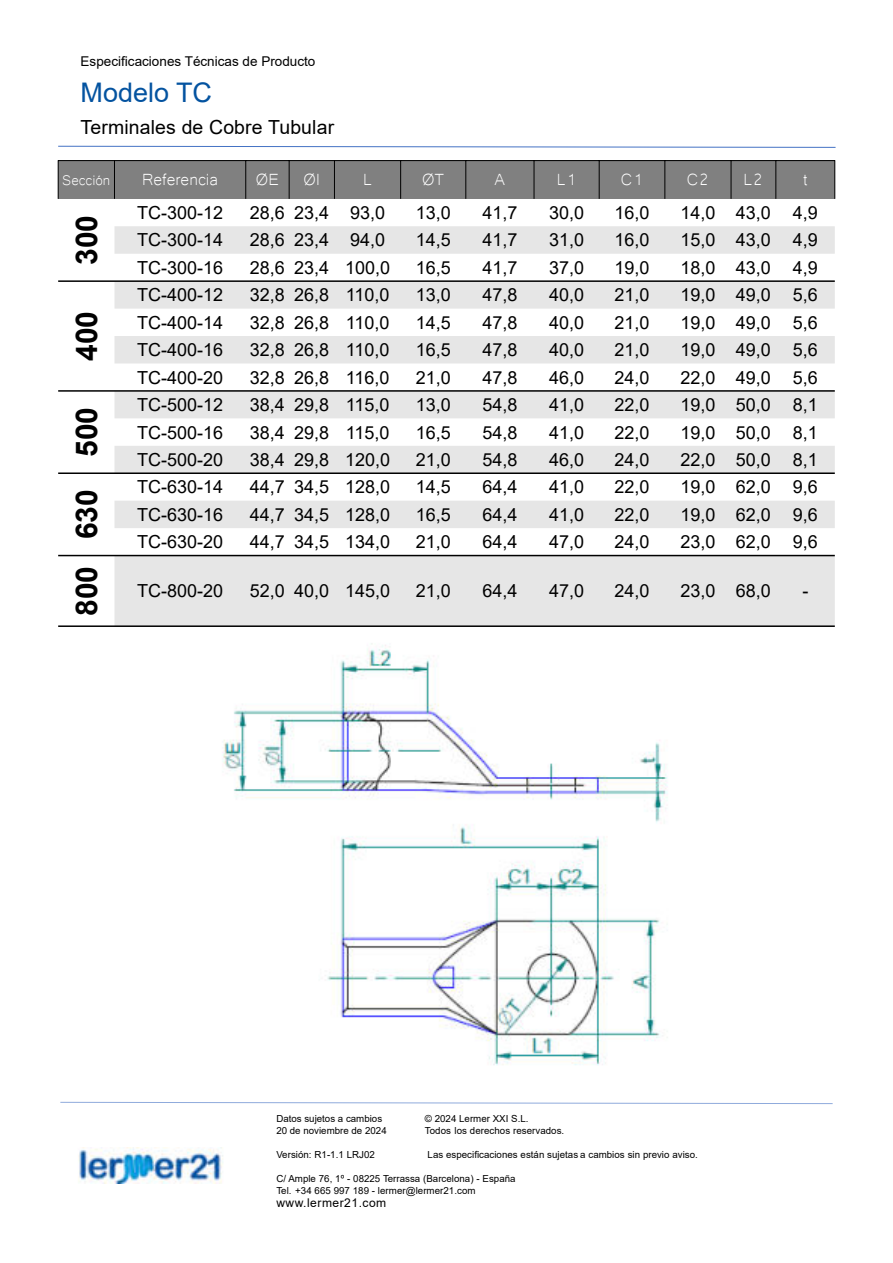
<style>
.page{position:relative;width:893px;height:1263px;background:#fff}
.page>*{position:absolute;margin:0;border:0;box-sizing:border-box;transform-origin:0 0}
.t1{font:700 30px "Arial";color:#000}
.t2{font:27px "Arial";color:#0453a0}
.t3{font:21px "Microsoft Yi Baiti";color:#fff}
.t4{font:19.5px "Arial";letter-spacing:.01em;color:#000}
.t5{font:18px "Arial";color:#000}
.t6{font:18px "Microsoft Yi Baiti";color:#fff}
.t7{font:13.5px "Arial";color:#000}
.t8{font:12px "Arial";letter-spacing:.04em;color:#000}
.t9{font:9.75px/11.4px "Arial";color:#000}
</style>
<div class="page">
<div style="left:58px;top:161px;width:777px;height:38px;background:#808080"></div>
<svg style="left:114px;top:226px;width:721px;height:399px;fill:#e6e6e6"></svg>
<hr style="left:58px;top:160px;width:1px;height:39px;background:#000">
<hr style="left:834px;top:160px;width:1px;height:39px;background:#000">
<hr style="left:114px;top:161px;width:1px;height:38px;background:#000">
<hr style="left:245px;top:161px;width:1px;height:38px;background:#000">
<hr style="left:289px;top:161px;width:1px;height:38px;background:#000">
<hr style="left:334px;top:161px;width:1px;height:38px;background:#000">
<hr style="left:400px;top:161px;width:1px;height:38px;background:#000">
<hr style="left:465px;top:161px;width:1px;height:38px;background:#000">
<hr style="left:534px;top:161px;width:1px;height:38px;background:#000">
<hr style="left:599px;top:161px;width:1px;height:38px;background:#000">
<hr style="left:664px;top:161px;width:1px;height:38px;background:#000">
<hr style="left:731px;top:161px;width:1px;height:38px;background:#000">
<hr style="left:775px;top:161px;width:1px;height:38px;background:#000">
<hr style="left:58px;top:160px;width:777px;height:1px;background:#000">
<hr style="left:58px;top:280px;width:777px;height:2px;background:#000">
<hr style="left:58px;top:390px;width:777px;height:2px;background:#000">
<hr style="left:58px;top:472px;width:777px;height:2px;background:#000">
<hr style="left:58px;top:555px;width:777px;height:1px;background:#000">
<hr style="left:58px;top:625px;width:777px;height:2px;background:#000">
<img style="left:222px;top:643px;width:446px;height:422px">
<svg style="left:58px;top:145px;width:778px;height:3px"></svg>
<svg style="left:60px;top:1101px;width:773px;height:3px"></svg>
<img style="left:78px;top:1148px;width:145px;height:35px">
<p class="t7" style="left:81px;top:52px;width:236px">Especificaciones Técnicas de Producto</p>
<h2 class="t2" style="left:81px;top:74px;width:133px">Modelo TC</h2>
<p class="t4" style="left:81px;top:113px;width:255px">Terminales de Cobre Tubular</p>
<p class="t6" style="left:62px;top:169px;width:50px">Sección</p>
<p class="t3" style="left:142px;top:167px;width:78px">Referencia</p>
<p class="t3" style="left:256px;top:167px;width:66px">ØE ØI</p>
<p class="t3" style="left:363px;top:167px;width:10px">L</p>
<p class="t3" style="left:422px;top:167px;width:24px">ØT</p>
<p class="t3" style="left:495px;top:167px;width:12px">A</p>
<p class="t3" style="left:557px;top:167px;width:21px">L1</p>
<p class="t3" style="left:621px;top:167px;width:24px">C1</p>
<p class="t3" style="left:687px;top:167px;width:24px">C2</p>
<p class="t3" style="left:744px;top:167px;width:21px">L2</p>
<p class="t3" style="left:803px;top:167px;width:6px">t</p>
<h1 class="t1" style="left:65px;top:265px;width:52px;rotate:-90deg">300</h1>
<p class="t5" style="left:137px;top:200px;width:88px">TC-300-12</p>
<p class="t5" style="left:250px;top:200px;width:137px">28,6 23,4 93,0</p>
<p class="t5" style="left:416px;top:200px;width:37px">13,0</p>
<p class="t5" style="left:482px;top:200px;width:37px">41,7</p>
<p class="t5" style="left:549px;top:200px;width:37px">30,0</p>
<p class="t5" style="left:615px;top:200px;width:37px">16,0</p>
<p class="t5" style="left:680px;top:200px;width:139px">14,0 43,0 4,9</p>
<p class="t5" style="left:137px;top:228px;width:88px">TC-300-14</p>
<p class="t5" style="left:250px;top:228px;width:137px">28,6 23,4 94,0</p>
<p class="t5" style="left:416px;top:228px;width:37px">14,5</p>
<p class="t5" style="left:482px;top:228px;width:37px">41,7</p>
<p class="t5" style="left:549px;top:228px;width:37px">31,0</p>
<p class="t5" style="left:615px;top:228px;width:37px">16,0</p>
<p class="t5" style="left:680px;top:228px;width:139px">15,0 43,0 4,9</p>
<p class="t5" style="left:137px;top:255px;width:88px">TC-300-16</p>
<p class="t5" style="left:250px;top:255px;width:142px">28,6 23,4 100,0</p>
<p class="t5" style="left:416px;top:255px;width:37px">16,5</p>
<p class="t5" style="left:482px;top:255px;width:37px">41,7</p>
<p class="t5" style="left:549px;top:255px;width:37px">37,0</p>
<p class="t5" style="left:615px;top:255px;width:37px">19,0</p>
<p class="t5" style="left:680px;top:255px;width:139px">18,0 43,0 4,9</p>
<h1 class="t1" style="left:65px;top:361px;width:52px;rotate:-90deg">400</h1>
<h1 class="t1" style="left:65px;top:457px;width:52px;rotate:-90deg">500</h1>
<h1 class="t1" style="left:65px;top:539px;width:52px;rotate:-90deg">630</h1>
<h1 class="t1" style="left:65px;top:616px;width:52px;rotate:-90deg">800</h1>
<p class="t5" style="left:137px;top:283px;width:88px">TC-400-12</p>
<p class="t5" style="left:250px;top:283px;width:141px">32,8 26,8 110,0</p>
<p class="t5" style="left:416px;top:283px;width:37px">13,0</p>
<p class="t5" style="left:482px;top:283px;width:37px">47,8</p>
<p class="t5" style="left:549px;top:283px;width:37px">40,0</p>
<p class="t5" style="left:615px;top:283px;width:37px">21,0</p>
<p class="t5" style="left:680px;top:283px;width:139px">19,0 49,0 5,6</p>
<p class="t5" style="left:137px;top:310px;width:88px">TC-400-14</p>
<p class="t5" style="left:250px;top:310px;width:141px">32,8 26,8 110,0</p>
<p class="t5" style="left:416px;top:310px;width:37px">14,5</p>
<p class="t5" style="left:482px;top:310px;width:37px">47,8</p>
<p class="t5" style="left:549px;top:310px;width:37px">40,0</p>
<p class="t5" style="left:615px;top:310px;width:37px">21,0</p>
<p class="t5" style="left:680px;top:310px;width:139px">19,0 49,0 5,6</p>
<p class="t5" style="left:137px;top:337px;width:88px">TC-400-16</p>
<p class="t5" style="left:250px;top:337px;width:141px">32,8 26,8 110,0</p>
<p class="t5" style="left:416px;top:337px;width:37px">16,5</p>
<p class="t5" style="left:482px;top:337px;width:37px">47,8</p>
<p class="t5" style="left:549px;top:337px;width:37px">40,0</p>
<p class="t5" style="left:615px;top:337px;width:37px">21,0</p>
<p class="t5" style="left:680px;top:337px;width:139px">19,0 49,0 5,6</p>
<p class="t5" style="left:137px;top:365px;width:88px">TC-400-20</p>
<p class="t5" style="left:250px;top:365px;width:141px">32,8 26,8 116,0</p>
<p class="t5" style="left:416px;top:365px;width:37px">21,0</p>
<p class="t5" style="left:482px;top:365px;width:37px">47,8</p>
<p class="t5" style="left:549px;top:365px;width:37px">46,0</p>
<p class="t5" style="left:615px;top:365px;width:37px">24,0</p>
<p class="t5" style="left:680px;top:365px;width:139px">22,0 49,0 5,6</p>
<p class="t5" style="left:137px;top:392px;width:88px">TC-500-12</p>
<p class="t5" style="left:250px;top:392px;width:141px">38,4 29,8 115,0</p>
<p class="t5" style="left:416px;top:392px;width:37px">13,0</p>
<p class="t5" style="left:482px;top:392px;width:37px">54,8</p>
<p class="t5" style="left:549px;top:392px;width:37px">41,0</p>
<p class="t5" style="left:615px;top:392px;width:37px">22,0</p>
<p class="t5" style="left:680px;top:392px;width:139px">19,0 50,0 8,1</p>
<p class="t5" style="left:137px;top:420px;width:88px">TC-500-16</p>
<p class="t5" style="left:250px;top:420px;width:141px">38,4 29,8 115,0</p>
<p class="t5" style="left:416px;top:420px;width:37px">16,5</p>
<p class="t5" style="left:482px;top:420px;width:37px">54,8</p>
<p class="t5" style="left:549px;top:420px;width:37px">41,0</p>
<p class="t5" style="left:615px;top:420px;width:37px">22,0</p>
<p class="t5" style="left:680px;top:420px;width:139px">19,0 50,0 8,1</p>
<p class="t5" style="left:137px;top:447px;width:88px">TC-500-20</p>
<p class="t5" style="left:250px;top:447px;width:142px">38,4 29,8 120,0</p>
<p class="t5" style="left:416px;top:447px;width:37px">21,0</p>
<p class="t5" style="left:482px;top:447px;width:37px">54,8</p>
<p class="t5" style="left:549px;top:447px;width:37px">46,0</p>
<p class="t5" style="left:615px;top:447px;width:37px">24,0</p>
<p class="t5" style="left:680px;top:447px;width:139px">22,0 50,0 8,1</p>
<p class="t5" style="left:137px;top:475px;width:88px">TC-630-14</p>
<p class="t5" style="left:250px;top:475px;width:142px">44,7 34,5 128,0</p>
<p class="t5" style="left:416px;top:475px;width:37px">14,5</p>
<p class="t5" style="left:482px;top:475px;width:37px">64,4</p>
<p class="t5" style="left:549px;top:475px;width:37px">41,0</p>
<p class="t5" style="left:615px;top:475px;width:37px">22,0</p>
<p class="t5" style="left:680px;top:475px;width:139px">19,0 62,0 9,6</p>
<p class="t5" style="left:137px;top:502px;width:88px">TC-630-16</p>
<p class="t5" style="left:250px;top:502px;width:142px">44,7 34,5 128,0</p>
<p class="t5" style="left:416px;top:502px;width:37px">16,5</p>
<p class="t5" style="left:482px;top:502px;width:37px">64,4</p>
<p class="t5" style="left:549px;top:502px;width:37px">41,0</p>
<p class="t5" style="left:615px;top:502px;width:37px">22,0</p>
<p class="t5" style="left:680px;top:502px;width:139px">19,0 62,0 9,6</p>
<p class="t5" style="left:137px;top:530px;width:88px">TC-630-20</p>
<p class="t5" style="left:250px;top:530px;width:142px">44,7 34,5 134,0</p>
<p class="t5" style="left:416px;top:530px;width:37px">21,0</p>
<p class="t5" style="left:482px;top:530px;width:37px">64,4</p>
<p class="t5" style="left:549px;top:530px;width:37px">47,0</p>
<p class="t5" style="left:615px;top:530px;width:37px">24,0</p>
<p class="t5" style="left:680px;top:530px;width:139px">23,0 62,0 9,6</p>
<p class="t5" style="left:137px;top:579px;width:88px">TC-800-20</p>
<p class="t5" style="left:250px;top:579px;width:142px">52,0 40,0 145,0</p>
<p class="t5" style="left:416px;top:579px;width:37px">21,0</p>
<p class="t5" style="left:482px;top:579px;width:37px">64,4</p>
<p class="t5" style="left:549px;top:579px;width:37px">47,0</p>
<p class="t5" style="left:615px;top:579px;width:37px">24,0</p>
<p class="t5" style="left:680px;top:579px;width:92px">23,0 68,0</p>
<p class="t5" style="left:802px;top:579px;width:7px">-</p>
<p class="t9" style="left:276px;top:1113px;width:107px">Datos sujetos a cambios</p>
<p class="t9" style="left:425px;top:1113px;width:105px">© 2024 Lermer XXI S.L.</p>
<p class="t9" style="left:276px;top:1125px;width:112px">20 de noviembre de 2024</p>
<p class="t9" style="left:425px;top:1125px;width:141px">Todos los derechos reservados.</p>
<p class="t9" style="left:276px;top:1149px;width:100px">Versión: R1-1.1 LRJ02</p>
<p class="t9" style="left:428px;top:1149px;width:272px">Las especificaciones están sujetas a cambios sin previo aviso.</p>
<p class="t9" style="left:276px;top:1173px;width:241px">C/ Ample 76, 1º - 08225 Terrassa (Barcelona) - España<br>Tel. +34 665 997 189 - lermer@lermer21.com</p>
<p class="t8" style="left:276px;top:1195px;width:111px">www.lermer21.com</p>
</div>
